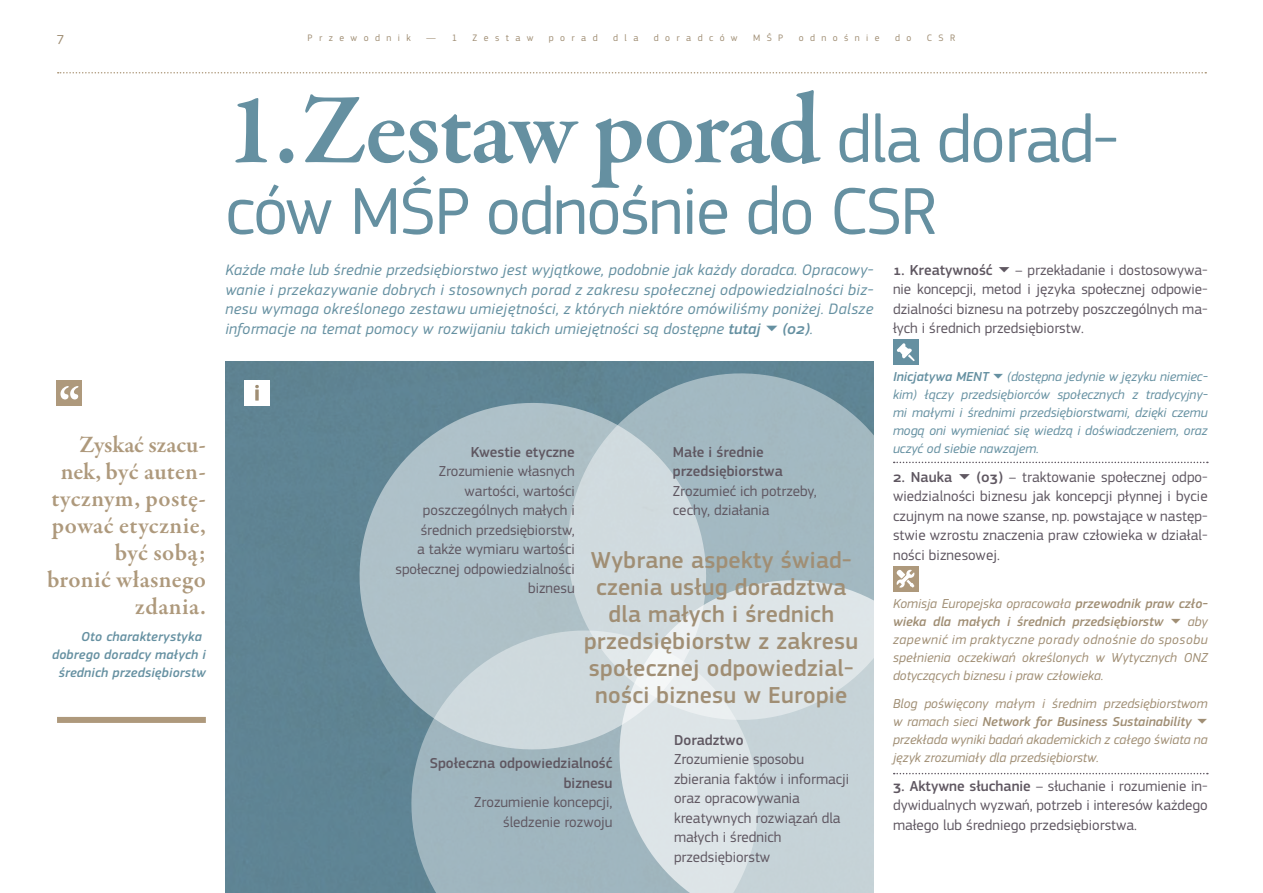
<style>
.page{position:relative;width:1263px;height:893px;background:#fff}
.page>*{position:absolute;margin:0;border:0;box-sizing:border-box;transform-origin:0 0}
.t1{font:600 102px "Garamond Premr Pro";letter-spacing:-.02em;color:#6590a1}
.t2{font:69px "EC Square Sans Pro";letter-spacing:-.02em;color:#6590a1}
.t3{font:500 24px/27px "EC Square Sans Pro";letter-spacing:.01em;color:#a08e74;text-align:center}
.t4{font:600 24px/27px "Garamond Premr Pro";letter-spacing:.02em;color:#ae997c;text-align:right}
.t5{font:italic 15.75px/19.5px "EC Square Sans Pro";letter-spacing:.015em;color:#6590a1;text-align:justify}
.t6{font:15px/19.5px "EC Square Sans Pro";color:#5f5761;text-align:justify}
.t7{font:500 15px/19.5px "EC Square Sans Pro";color:#5f5761;text-align:right}
.t8{font:italic 13.5px/18px "EC Square Sans Pro";color:#a08e74;text-align:justify}
.t9{font:italic 13.5px/18px "EC Square Sans Pro";color:#6590a1;text-align:justify}
.t10{font:italic 500 13.5px/18px "EC Square Sans Pro";letter-spacing:.01em;color:#6590a1;text-align:right}
.t11{font:13.5px "EC Square Sans Pro";color:#a08e74}
.t12{font:9.75px "EC Square Sans Pro";letter-spacing:.66em;color:#a08e74}
.s1{font-family:"EC Square Sans Pro";font-weight:400;font-size:69px}
.s2{font-weight:500}
</style>
<div class="page">
<div style="left:225px;top:361px;width:318px;height:532px;background:#5f8393"></div>
<svg style="left:387px;top:774px;width:208px;height:119px;fill:#a0b6bf"></svg>
<svg style="left:335px;top:378px;width:260px;height:396px;fill:#aec0c7"></svg>
<svg style="left:543px;top:349px;width:396px;height:395px"></svg>
<svg style="left:595px;top:556px;width:395px;height:337px"></svg>
<div style="left:57px;top:717px;width:149px;height:6px;background:#ae997c"></div>
<svg style="left:894px;top:462px;width:314px;height:1px"></svg>
<svg style="left:894px;top:773px;width:314px;height:1px"></svg>
<svg style="left:58px;top:72px;width:1148px;height:2px"></svg>
<div style="left:893px;top:340px;width:25px;height:25px;background:#6590a1"></div>
<svg style="left:897px;top:343px;width:18px;height:18px"></svg>
<div style="left:893px;top:566px;width:25px;height:25px;background:#ae997c"></div>
<svg style="left:896px;top:570px;width:19px;height:18px"></svg>
<div style="left:57px;top:380px;width:25px;height:25px;background:#ae997c"></div>
<svg style="left:60px;top:386px;width:18px;height:13px"></svg>
<div style="left:244px;top:380px;width:25px;height:25px;background:#fff"></div>
<svg style="left:255px;top:385px;width:4px;height:3px"></svg>
<svg style="left:255px;top:389px;width:4px;height:12px"></svg>
<p class="t11" style="left:57px;top:32px;width:9px">7</p>
<p class="t12" style="left:308px;top:32px;width:105px">Przewodnik</p>
<p class="t12" style="left:426px;top:32px;width:11px">―</p>
<p class="t12" style="left:452px;top:32px;width:7px">1</p>
<p class="t12" style="left:473px;top:32px;width:62px">Zestaw</p>
<p class="t12" style="left:549px;top:32px;width:50px">porad</p>
<p class="t12" style="left:613px;top:32px;width:27px">dla</p>
<p class="t12" style="left:654px;top:32px;width:85px">doradców</p>
<p class="t12" style="left:753px;top:32px;width:32px">MŚP</p>
<p class="t12" style="left:799px;top:32px;width:82px">odnośnie</p>
<p class="t12" style="left:895px;top:32px;width:18px">d o</p>
<p class="t12" style="left:927px;top:32px;width:30px">CSR</p>
<p class="t4" style="left:47px;top:432px;width:160px">Zyskać szacu&shy;nek, być auten&shy;tycznym, postę&shy;pować etycznie, być sobą; bronić własnego zdania.</p>
<p class="t10" style="left:52px;top:628px;width:155px">Oto charakterystyka dobrego doradcy małych i średnich przedsiębiorstw</p>
<p class="t1" style="left:225px;top:68px;width:895px">1. Zestaw porad <span class="s1">dla dorad-</span></p>
<p class="t2" style="left:225px;top:171px;width:713px">ców MŚP odnośnie do CSR</p>
<p class="t5" style="left:225px;top:261px;width:650px">Każde małe lub średnie przedsiębiorstwo jest wyjątkowe, podobnie jak każdy doradca. Opracowy&shy;wanie i przekazywanie dobrych i stosownych porad z zakresu społecznej odpowiedzialności biz&shy;nesu wymaga określonego zestawu umiejętności, z których niektóre omówiliśmy poniżej. Dalsze informacje na temat pomocy w rozwijaniu takich umiejętności są dostępne <span class="s2">tutaj ▼ (02)</span>.</p>
<p class="t6" style="left:439px;top:442px;width:138px;text-align:right"><span class="s2">Kwestie etyczne<br></span>Zrozumienie własnych wartości, wartości</p>
<p class="t6" style="left:417px;top:501px;width:159px;text-align:center">poszczególnych małych i średnich przedsiębiorstw, a także wymiaru wartości</p>
<p class="t6" style="left:396px;top:559px;width:181px;text-align:right">społecznej odpowiedzialności biznesu</p>
<p class="t7" style="left:673px;top:442px;width:111px;text-align:left">Małe i średnie przedsiębiorstwa</p>
<p class="t6" style="left:673px;top:481px;width:145px">Zrozumieć ich potrzeby, cechy, działania</p>
<p class="t3" style="left:591px;top:547px;width:262px">Wybrane aspekty świad&shy;czenia usług doradztwa dla małych i średnich</p>
<p class="t3" style="left:584px;top:628px;width:276px;text-align:left">przedsiębiorstw z zakresu społecznej odpowiedzial&shy;ności biznesu w Europie</p>
<p class="t7" style="left:430px;top:754px;width:184px">Społeczna odpowiedzialność biznesu</p>
<p class="t6" style="left:474px;top:793px;width:140px;text-align:right">Zrozumienie koncepcji, śledzenie rozwoju</p>
<p class="t7" style="left:674px;top:730px;width:71px">Doradztwo</p>
<p class="t6" style="left:674px;top:750px;width:177px;text-align:left">Zrozumienie sposobu zbierania faktów i informacji oraz opracowywania kreatywnych rozwiązań dla małych i średnich</p>
<p class="t6" style="left:674px;top:847px;width:98px">przedsiębiorstw</p>
<p class="t6" style="left:893px;top:260px;width:316px"><span class="s2">1. Kreatywność ▼</span> – przekładanie i dostosowywa&shy;nie koncepcji, metod i języka społecznej odpowie&shy;dzialności biznesu na potrzeby poszczególnych ma&shy;łych i średnich przedsiębiorstw.</p>
<p class="t9" style="left:893px;top:368px;width:316px"><span class="s2">Inicjatywa MENT ▼</span> (dostępna jedynie w języku niemiec&shy;kim) łączy przedsiębiorców społecznych z tradycyjny&shy;mi małymi i średnimi przedsiębiorstwami, dzięki czemu mogą oni wymieniać się wiedzą i doświadczeniem, oraz uczyć od siebie nawzajem.</p>
<p class="t6" style="left:893px;top:467px;width:316px"><span class="s2">2. Nauka ▼ (03)</span> – traktowanie społecznej odpo&shy;wiedzialności biznesu jak koncepcji płynnej i bycie czujnym na nowe szanse, np. powstające w następ&shy;stwie wzrostu znaczenia praw człowieka w działal&shy;ności biznesowej.</p>
<p class="t8" style="left:893px;top:595px;width:316px">Komisja Europejska opracowała <span class="s2">przewodnik praw czło&shy;wieka dla małych i średnich przedsiębiorstw ▼</span> aby zapewnić im praktyczne porady odnośnie do sposobu spełnienia oczekiwań określonych w Wytycznych ONZ dotyczących biznesu i praw człowieka.</p>
<p class="t8" style="left:893px;top:695px;width:316px">Blog poświęcony małym i średnim przedsiębiorstwom w ramach sieci <span class="s2">Network for Business Sustainability ▼ </span>przekłada wyniki badań akademickich z całego świata na język zrozumiały dla przedsiębiorstw.</p>
<p class="t6" style="left:893px;top:776px;width:316px"><span class="s2">3. Aktywne słuchanie</span> – słuchanie i rozumienie in&shy;dywidualnych wyzwań, potrzeb i interesów każdego małego lub średniego przedsiębiorstwa.</p>
</div>
